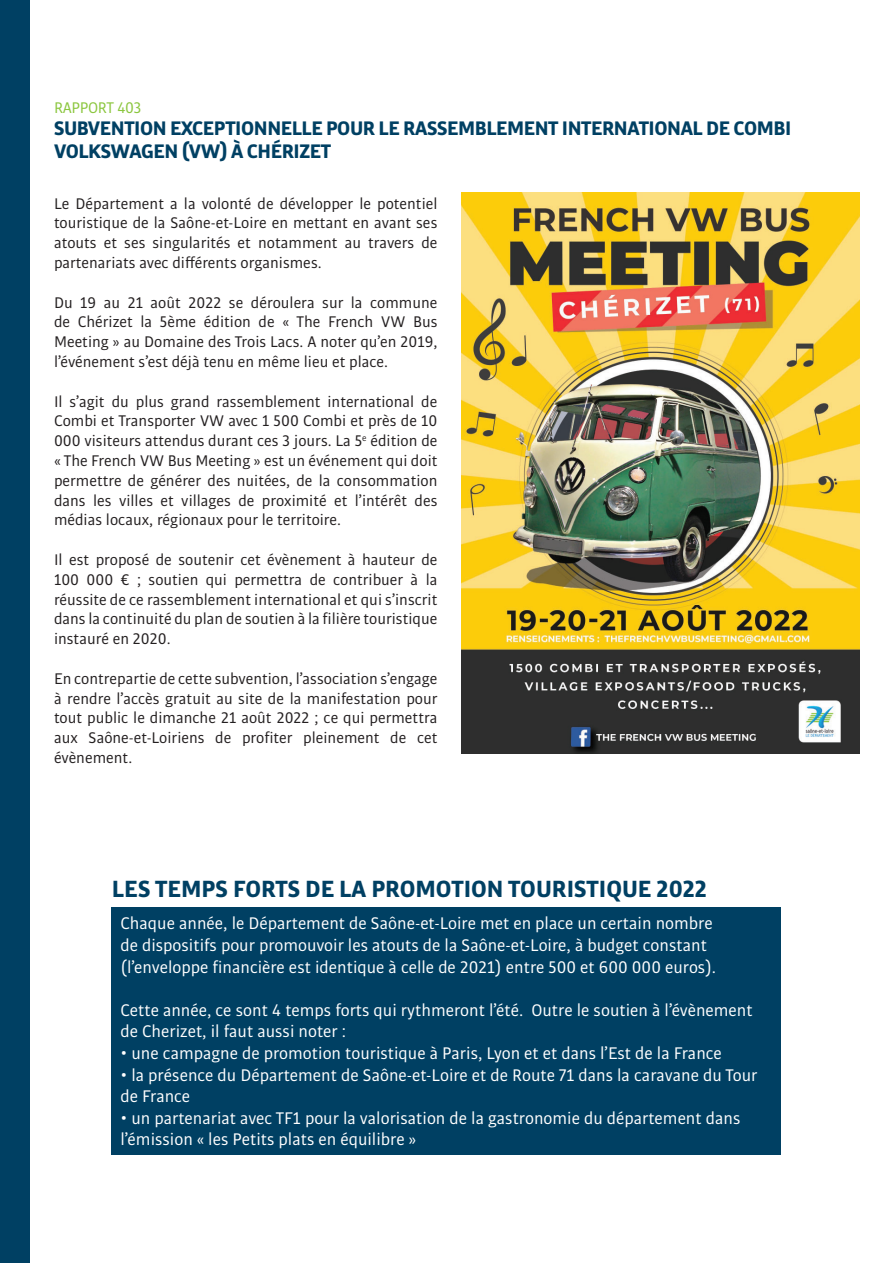
<style>
.page{position:relative;width:893px;height:1263px;background:#fff}
.page>*{position:absolute;margin:0;border:0;box-sizing:border-box;transform-origin:0 0}
.t1{font:700 25.05px "Bulo";color:#004063}
.t2{font:700 21px/22.5px "Bulo";letter-spacing:-.02em;color:#004063}
.t3{font:18px/21.6px "Bulo";color:#fff}
.t4{font:16.5px/19.8px "Bulo";color:#231f20;text-align:justify}
.t5{font:16.5px "Bulo";letter-spacing:-.02em;color:#8bc63e}
</style>
<div class="page">
<div style="left:0;top:0;width:30px;height:1263px;background:#004063"></div>
<img style="left:462px;top:192px;width:397px;height:561px">
<div style="left:112px;top:907px;width:669px;height:247px;background:#004063"></div>
<p class="t5" style="left:54px;top:97px;width:89px">RAPPORT 403</p>
<p class="t2" style="left:54px;top:117px;width:739px">SUBVENTION EXCEPTIONNELLE POUR LE RASSEMBLEMENT INTERNATIONAL DE COMBI<br>VOLKSWAGEN (VW) À CHÉRIZET</p>
<p class="t4" style="left:54px;top:193px;width:385px">Le Département a la volonté de développer le potentiel touristique de la Saône-et-Loire en mettant en avant ses atouts et ses singularités et notamment au travers de partenariats avec différents organismes.</p>
<p class="t4" style="left:54px;top:292px;width:385px">Du 19 au 21 août 2022 se déroulera sur la commune de Chérizet la 5ème édition de « The French VW Bus Meeting » au Domaine des Trois Lacs. A noter qu’en 2019, l’événement s’est déjà tenu en même lieu et place.</p>
<p class="t4" style="left:54px;top:391px;width:385px">Il s’agit du plus grand rassemblement international de Combi et Transporter VW avec 1 500 Combi et près de 10<br>000 visiteurs attendus durant ces 3 jours. La 5<sup>e</sup> édition de « The French VW Bus Meeting » est un événement qui doit permettre de générer des nuitées, de la consommation dans les villes et villages de proximité et l’intérêt des médias locaux, régionaux pour le territoire.</p>
<p class="t4" style="left:54px;top:549px;width:385px">Il est proposé de soutenir cet évènement à hauteur de 100 000 € ; soutien qui permettra de contribuer à la réussite de ce rassemblement international et qui s’inscrit dans la continuité du plan de soutien à la filière touristique instauré en 2020.</p>
<p class="t4" style="left:54px;top:668px;width:385px">En contrepartie de cette subvention, l’association s’engage à rendre l’accès gratuit au site de la manifestation pour tout public le dimanche 21 août 2022 ; ce qui permettra aux Saône-et-Loiriens de profiter pleinement de cet évènement.</p>
<p class="t1" style="left:112px;top:873px;width:597px">LES TEMPS FORTS DE LA PROMOTION TOURISTIQUE 2022</p>
<p class="t3" style="left:120px;top:912px;width:597px">Chaque année, le Département de Saône-et-Loire met en place un certain nombre de dispositifs pour promouvoir les atouts de la Saône-et-Loire, à budget constant (l’enveloppe financière est identique à celle de 2021) entre 500 et 600 000 euros).</p>
<p class="t3" style="left:120px;top:999px;width:634px">Cette année, ce sont 4 temps forts qui rythmeront l’été. Outre le soutien à l’évènement de Cherizet, il faut aussi noter :</p>
<p class="t3" style="left:120px;top:1042px;width:603px">• une campagne de promotion touristique à Paris, Lyon et et dans l’Est de la France</p>
<p class="t3" style="left:120px;top:1063px;width:638px">• la présence du Département de Saône-et-Loire et de Route 71 dans la caravane du Tour de France</p>
<p class="t3" style="left:120px;top:1107px;width:621px">• un partenariat avec TF1 pour la valorisation de la gastronomie du département dans l’émission « les Petits plats en équilibre »</p>
</div>
